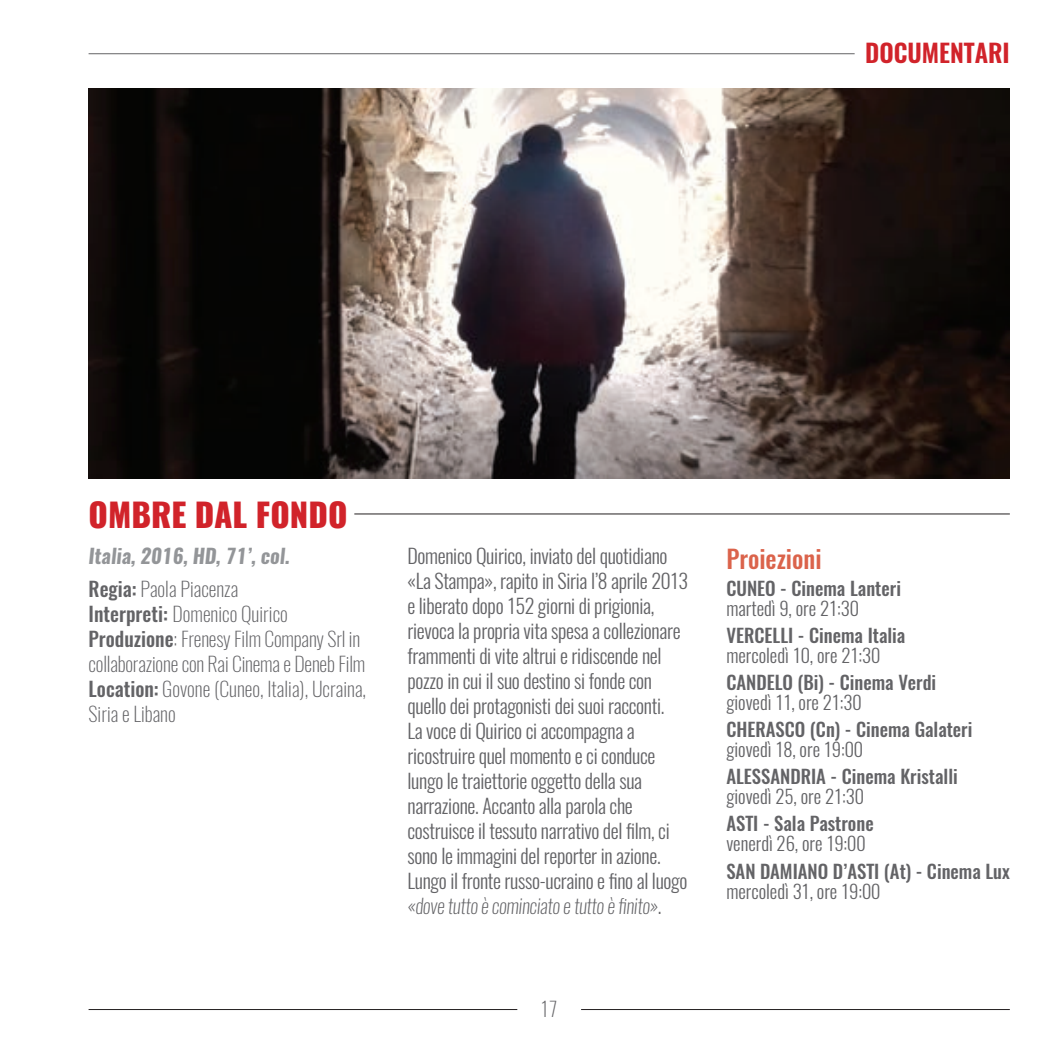
<style>
.page{position:relative;width:1063px;height:1063px;background:#fff}
.page>*{position:absolute;margin:0;border:0;box-sizing:border-box;transform-origin:0 0}
.Titolo{font:800 32.5px "Oswald";color:#d1232a}
.t1{font:600 25px "Oswald";color:#d1232a}
.Titolo_proiezioni{font:500 25px "Oswald";color:#db634b}
.Sinossi{font:300 20px/25px "Oswald";letter-spacing:-.015em;color:#636366}
.Crediti{font:200 20px/25px "Oswald";color:#636366}
.Sottotitolo_schede{font:italic 700 20px "Oswald";color:#939598}
.Testo_programmi{font:500 18.75px/20px "Oswald";color:#636366}
.Testo_programmi-2{font:300 18.75px/20px "Oswald";color:#636366}
.s1{font-weight:500}
.s2{font-weight:200;font-style:italic}
.s3{font-weight:300}
</style>
<div class="page">
<img style="left:89px;top:89px;width:921px;height:389px">
<hr style="left:89px;top:1009px;width:428px;height:1px;background:#231f20">
<hr style="left:581px;top:1009px;width:429px;height:1px;background:#231f20">
<hr style="left:89px;top:53px;width:766px;height:1px;background:#636366">
<hr style="left:354px;top:514px;width:656px;height:1px;background:#231f20">
<p class="t1" style="left:865px;top:36px;width:146px">DOCUMENTARI</p>
<p class="Titolo" style="left:89px;top:492px;width:260px">OMBRE DAL FONDO</p>
<p class="Sottotitolo_schede" style="left:89px;top:542px;width:203px">Italia, 2016, HD, 71’, col.</p>
<p class="Crediti" style="left:89px;top:576px;width:151px"><span class="s1">Regia:</span> Paola Piacenza</p>
<p class="Crediti" style="left:89px;top:601px;width:201px"><span class="s1">Interpreti:</span> Domenico Quirico</p>
<p class="Crediti" style="left:89px;top:626px;width:278px"><span class="s1">Produzione</span>: Frenesy Film Company Srl in collaborazione con Rai Cinema e Deneb Film</p>
<p class="Crediti" style="left:89px;top:676px;width:279px"><span class="s1">Location:</span> Govone (Cuneo, Italia), Ucraina,<br>Siria e Libano</p>
<p class="Sinossi" style="left:407px;top:544px;width:282px">Domenico Quirico, inviato del quotidiano «La Stampa», rapito in Siria l’8 aprile 2013 e liberato dopo 152 giorni di prigionia, rievoca la propria vita spesa a collezionare frammenti di vite altrui e ridiscende nel pozzo in cui il suo destino si fonde con quello dei protagonisti dei suoi racconti.<br>La voce di Quirico ci accompagna a ricostruire quel momento e ci conduce lungo le traiettorie oggetto della sua narrazione. Accanto alla parola che costruisce il tessuto narrativo del film, ci sono le immagini del reporter in azione.<br>Lungo il fronte russo-ucraino e fino al luogo <span class="s2">«dove tutto è cominciato e tutto è finito»</span>.</p>
<p class="Titolo_proiezioni" style="left:726px;top:541px;width:97px">Proiezioni</p>
<p class="Testo_programmi" style="left:726px;top:579px;width:176px">CUNEO - Cinema Lanteri <span class="s3">martedì 9, ore 21:30</span></p>
<p class="Testo_programmi" style="left:726px;top:626px;width:181px">VERCELLI - Cinema Italia <span class="s3">mercoledì 10, ore 21:30</span></p>
<p class="Testo_programmi" style="left:726px;top:673px;width:211px">CANDELO (Bi) - Cinema Verdi <span class="s3">giovedì 11, ore 21:30</span></p>
<p class="Testo_programmi" style="left:726px;top:720px;width:248px">CHERASCO (Cn) - Cinema Galateri <span class="s3">giovedì 18, ore 19:00</span></p>
<p class="Testo_programmi" style="left:726px;top:767px;width:233px">ALESSANDRIA - Cinema Kristalli <span class="s3">giovedì 25, ore 21:30</span></p>
<p class="Testo_programmi-2" style="left:726px;top:814px;width:149px"><span class="s1">ASTI - Sala Pastrone </span>venerdì 26, ore 19:00</p>
<p class="Testo_programmi" style="left:726px;top:861px;width:285px">SAN DAMIANO D’ASTI (At) - Cinema Lux <span class="s3">mercoledì 31, ore 19:00</span></p>
<p class="Crediti" style="left:541px;top:997px;width:19px">17</p>
</div>
